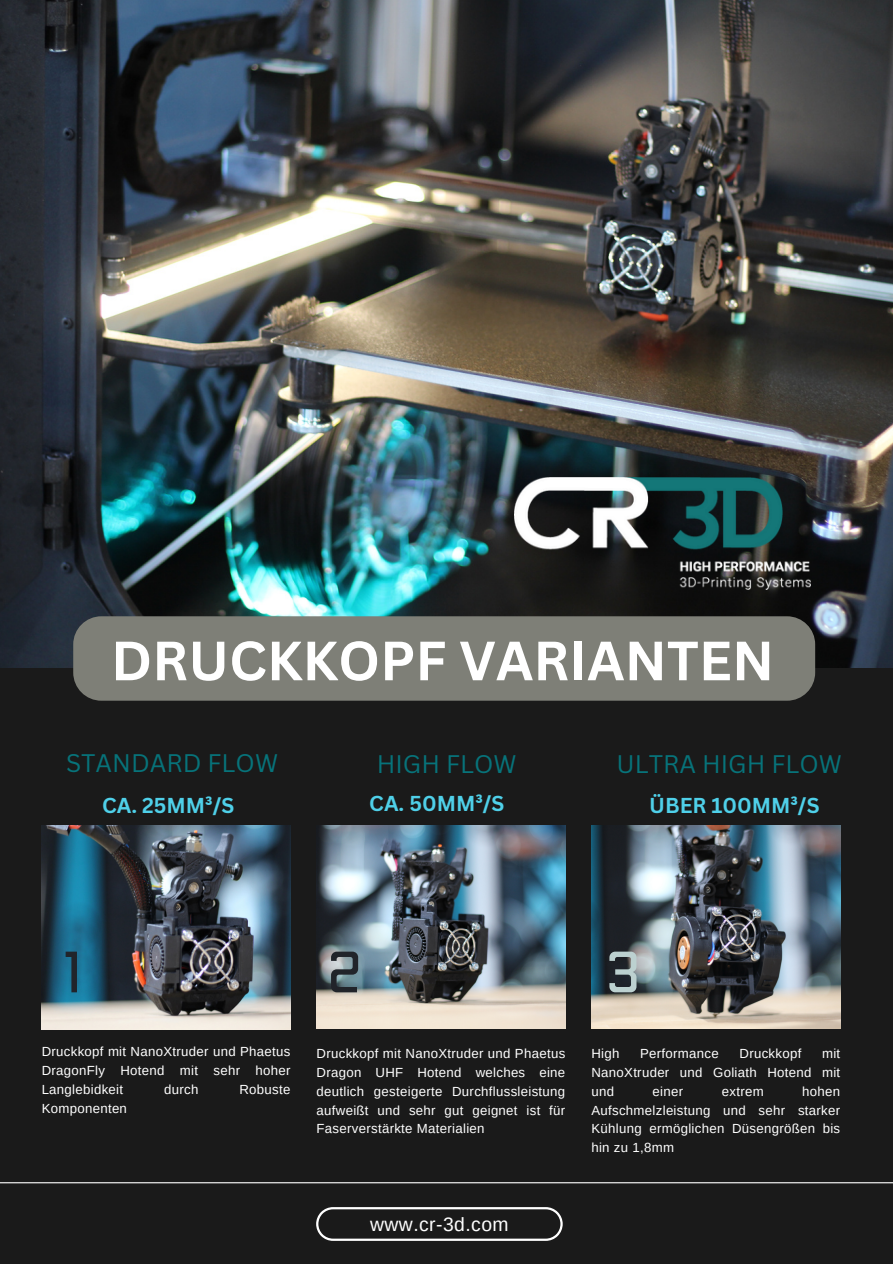
<style>
.page{position:relative;width:893px;height:1264px;background:#fff}
.page>*{position:absolute;margin:0;border:0;box-sizing:border-box;transform-origin:0 0}
.t1{font:700 54px "Canva Sans";color:#fff}
.t2{font:52.35px "Pattanakarn";color:#21242a}
.t3{font:52.35px "Pattanakarn";color:#bcd1d0}
.t4{font:24.75px "Canva Sans";color:#07737a}
.t5{font:700 21px "Canva Sans";color:#4fd0e9}
.t6{font:19.35px "Arimo";letter-spacing:.025em;color:#fff}
.t7{font:13.2px/18.9px "Arimo";letter-spacing:.025em;color:#fff;text-align:justify}
</style>
<div class="page">
<div style="left:0;top:0;width:892px;height:1263px;background:#1a1a1a"></div>
<img style="left:0;top:0;width:892px;height:667px">
<svg style="left:316px;top:1207px;width:246px;height:33px"></svg>
<hr style="left:0;top:1182px;width:892px;height:1px;background:#fff">
<img style="left:316px;top:825px;width:249px;height:203px">
<img style="left:42px;top:825px;width:248px;height:204px">
<img style="left:591px;top:825px;width:249px;height:203px">
<img style="left:515px;top:477px;width:295px;height:113px">
<div style="left:73px;top:616px;width:742px;height:84px;background:#7e7f77;border-radius:28px"></div>
<p class="t1" style="left:111px;top:622px;width:664px">DRUCKKOPF VARIANTEN</p>
<p class="t4" style="left:66px;top:745px;width:213px">STANDARD FLOW</p>
<h2 class="t5" style="left:102px;top:790px;width:134px">CA. 25MM³/S</h2>
<p class="t4" style="left:377px;top:746px;width:141px">HIGH FLOW</p>
<p class="t4" style="left:616px;top:746px;width:227px">ULTRA HIGH FLOW</p>
<p class="t5" style="left:369px;top:789px;width:137px">CA. 50MM³/S</p>
<p class="t5" style="left:649px;top:790px;width:172px">ÜBER 100MM³/S</p>
<p class="t2" style="left:65px;top:943px;width:17px">1</p>
<p class="t2" style="left:327px;top:943px;width:36px">2</p>
<h4 class="t3" style="left:606px;top:943px;width:35px">3</h4>
<h3 class="t7" style="left:42px;top:1042px;width:250px">Druckkopf mit NanoXtruder und Phaetus DragonFly Hotend mit sehr hoher Langlebidkeit</h3>
<h3 class="t7" style="left:164px;top:1079px;width:36px">durch</h3>
<h3 class="t7" style="left:239px;top:1079px;width:53px">Robuste</h3>
<h3 class="t7" style="left:42px;top:1098px;width:87px">Komponenten</h3>
<h3 class="t7" style="left:316px;top:1044px;width:250px">Druckkopf mit NanoXtruder und Phaetus Dragon UHF Hotend welches eine deutlich gesteigerte Durchflussleistung aufweißt und sehr gut geignet ist für Faserverstärkte Materialien</h3>
<p class="t7" style="left:591px;top:1044px;width:30px">High</p>
<p class="t7" style="left:640px;top:1044px;width:80px">Performance</p>
<p class="t7" style="left:739px;top:1044px;width:63px">Druckkopf</p>
<p class="t7" style="left:591px;top:1044px;width:250px;text-indent:230px">mit NanoXtruder und Goliath Hotend mit und</p>
<p class="t7" style="left:591px;top:1081px;width:250px;text-indent:211px">hohen Aufschmelzleistung und sehr starker Kühlung ermöglichen Düsengrößen bis hin zu 1,8mm</p>
<p class="t7" style="left:652px;top:1081px;width:32px">einer</p>
<p class="t7" style="left:721px;top:1081px;width:43px">extrem</p>
<h2 class="t6" style="left:370px;top:1213px;width:140px">www.cr-3d.com</h2>
</div>
